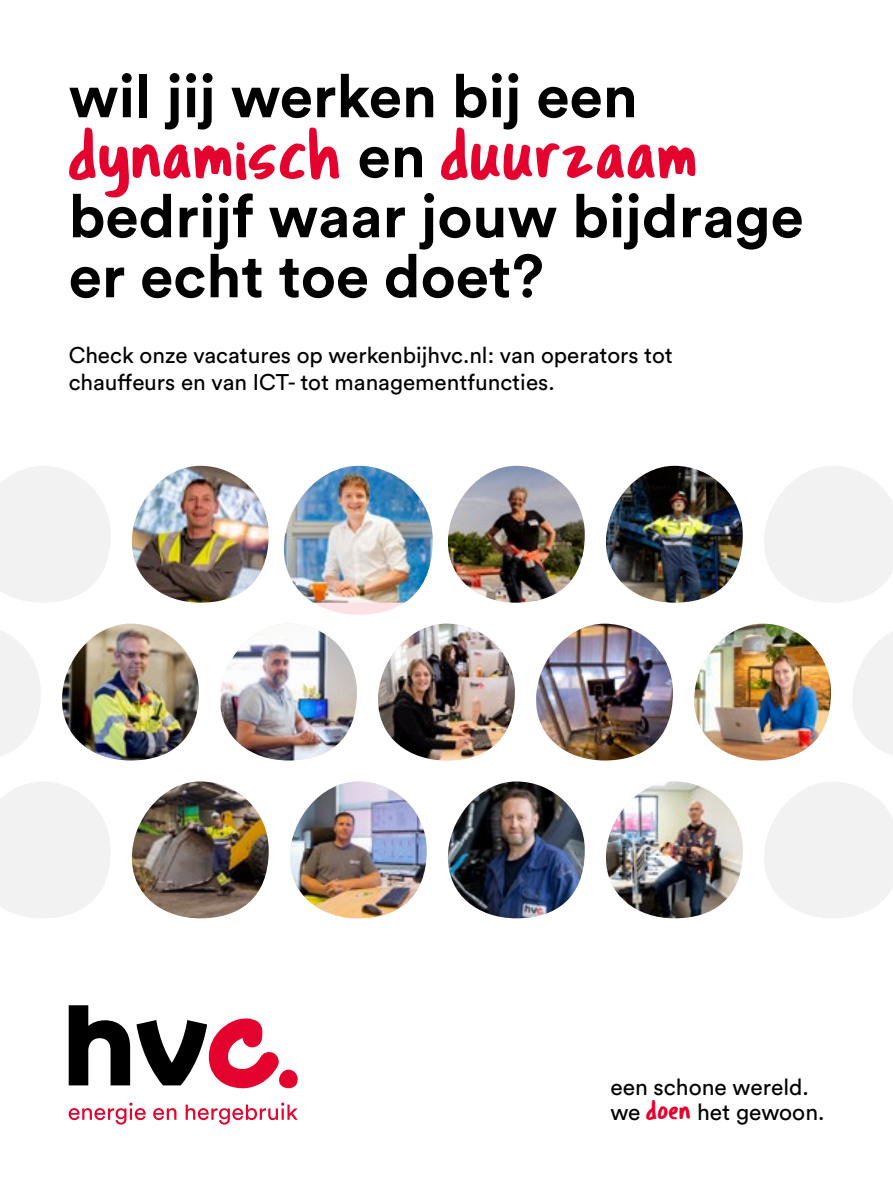
<style>
.page{position:relative;width:893px;height:1178px;background:#fff}
.page>*{position:absolute;margin:0;border:0;box-sizing:border-box;transform-origin:0 0}
.t1{font:75px "Tragic Marker";color:#e4032e}
.t2{font:700 60px/60px "Circular Std";color:#000}
.t3{font:22.8px/25px "Circular Std";color:#000}
.t4{font:22.5px/27px "Circular Std";color:#000}
.s1{font-family:"Circular Std";font-weight:700;font-size:60px;color:#000}
.s2{font-family:"Tragic Marker";font-size:28.5px;color:#e4032e}
</style>
<div class="page">
<img style="left:62px;top:624px;width:137px;height:136px">
<svg style="left:0;top:630px;width:41px;height:126px"></svg>
<img style="left:220px;top:624px;width:137px;height:136px">
<img style="left:378px;top:624px;width:137px;height:136px">
<img style="left:536px;top:624px;width:137px;height:136px">
<img style="left:694px;top:624px;width:137px;height:136px">
<svg style="left:852px;top:631px;width:41px;height:125px"></svg>
<img style="left:132px;top:466px;width:137px;height:137px">
<svg style="left:0;top:466px;width:110px;height:136px"></svg>
<svg style="left:314px;top:603px;width:89px;height:12px"></svg>
<img style="left:284px;top:466px;width:149px;height:137px">
<img style="left:448px;top:466px;width:137px;height:137px">
<img style="left:606px;top:466px;width:137px;height:137px">
<svg style="left:764px;top:466px;width:129px;height:136px"></svg>
<img style="left:290px;top:781px;width:137px;height:137px">
<svg style="left:0;top:782px;width:110px;height:136px"></svg>
<img style="left:448px;top:781px;width:137px;height:137px">
<img style="left:606px;top:781px;width:137px;height:137px">
<svg style="left:764px;top:782px;width:129px;height:136px"></svg>
<img style="left:132px;top:781px;width:137px;height:137px">
<svg style="left:69px;top:1005px;width:61px;height:80px"></svg>
<div style="left:279px;top:1069px;width:19px;height:19px;background:#e4032e;border-radius:9px"></div>
<svg style="left:136px;top:1018px;width:144px;height:70px"></svg>
<svg style="left:69px;top:1102px;width:77px;height:22px"></svg>
<svg style="left:153px;top:1108px;width:23px;height:12px"></svg>
<svg style="left:186px;top:1102px;width:112px;height:22px"></svg>
<h2 class="t2" style="left:69px;top:65px;width:571px">wil jij werken bij een</h2>
<h1 class="t1" style="left:69px;top:108px;width:632px">dynamisch <span class="s1">en</span> duurzaam</h1>
<h2 class="t2" style="left:69px;top:185px;width:736px">bedrijf waar jouw bijdrage er echt toe doet?</h2>
<p class="t4" style="left:69px;top:341px;width:606px">Check onze vacatures op werkenbijhvc.nl: van operators tot chauffeurs en van ICT- tot managementfuncties.</p>
<p class="t3" style="left:610px;top:1074px;width:216px">een schone wereld. we <span class="s2">doen</span> het gewoon.</p>
</div>
